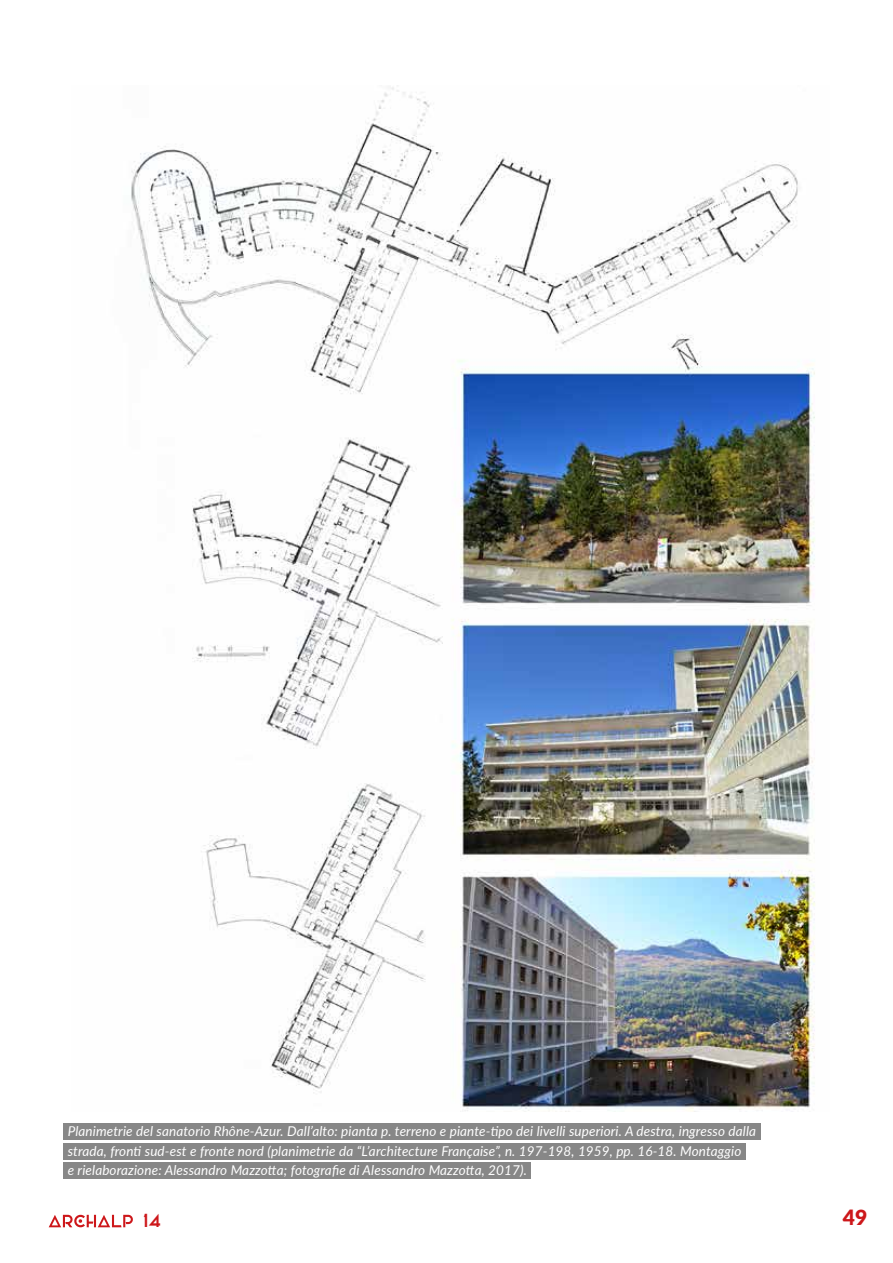
<style>
.page{position:relative;width:893px;height:1263px;background:#fff}
.page>*{position:absolute;margin:0;border:0;box-sizing:border-box;transform-origin:0 0}
.t1{font:900 21px "Lato";color:#cd171a}
.t2{font:18px "Elianto";color:#cd171a}
.t3{font:italic 13.5px/19.5px "Lato";letter-spacing:.01em;color:#fff}
</style>
<div class="page">
<img style="left:131px;top:85px;width:684px;height:1026px">
<svg style="left:49px;top:1215px;width:84px;height:12px"></svg>
<div style="left:63px;top:1124px;width:697px;height:16px;background:#878787"></div>
<div style="left:63px;top:1143px;width:683px;height:16px;background:#878787"></div>
<div style="left:63px;top:1163px;width:468px;height:16px;background:#878787"></div>
<p class="t3" style="left:68px;top:1121px;width:690px">Planimetrie del sanatorio Rhône-Azur. Dall’alto: pianta p. terreno e piante-tipo dei livelli superiori. A destra, ingresso dalla strada, fronti sud-est e fronte nord (planimetrie da “L’architecture Française”, n. 197-198, 1959, pp. 16-18. Montaggio<br>e rielaborazione: Alessandro Mazzotta; fotografie di Alessandro Mazzotta, 2017).</p>
<h2 class="t2" style="left:143px;top:1210px;width:20px">14</h2>
<h1 class="t1" style="left:843px;top:1201px;width:26px">49</h1>
</div>
